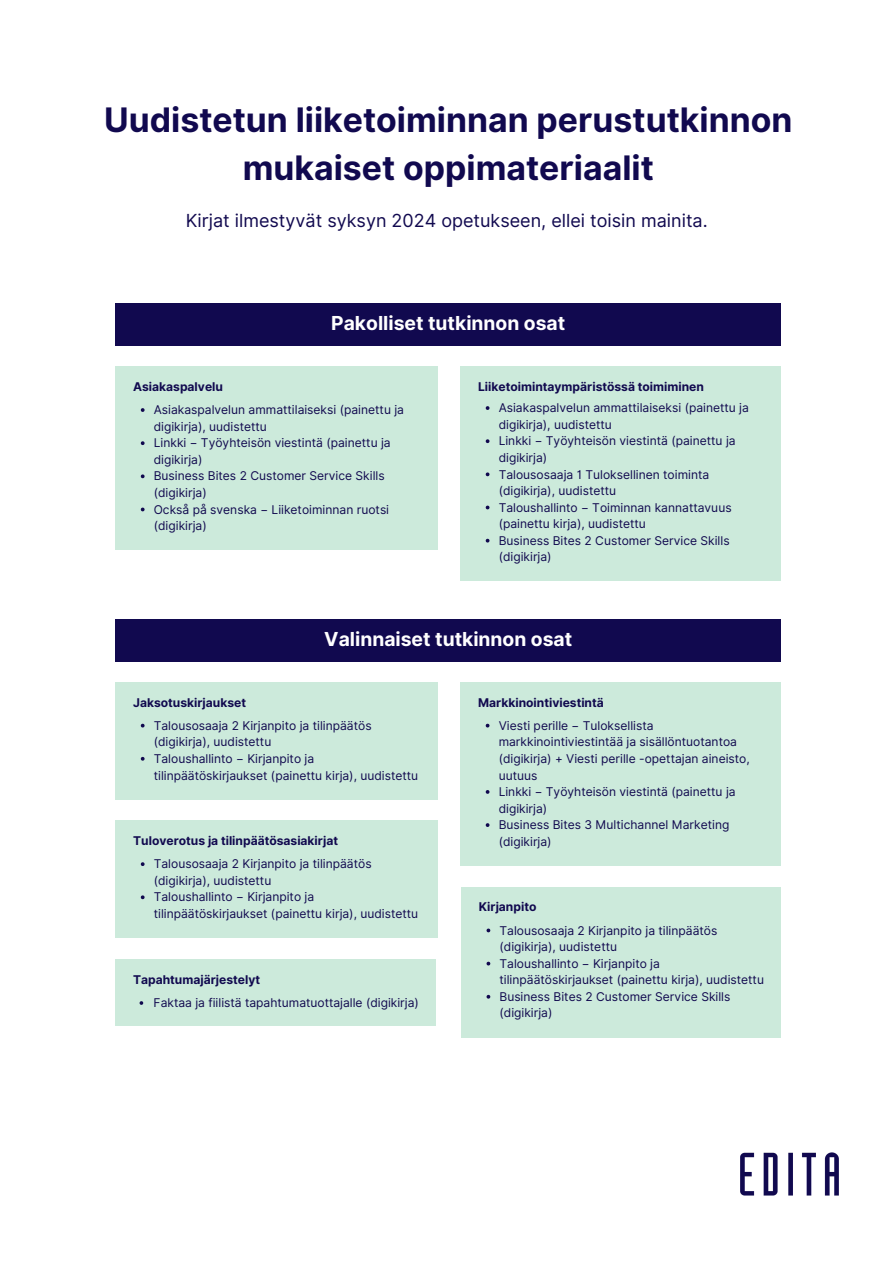
<style>
.page{position:relative;width:894px;height:1264px;background:#fff}
.page>*{position:absolute;margin:0;border:0;box-sizing:border-box;transform-origin:0 0}
.t1{font:700 33.75px/47.2px "Inter";color:#11094f;text-align:center}
.t2{font:700 19.35px "Inter";color:#fff}
.t3{font:18px "Inter";color:#11094f}
.t4{font:12px/16.5px "Inter";color:#11094f}
.t5{font:700 12px "Inter";color:#11094f}
</style>
<div class="page">
<div style="left:115px;top:366px;width:323px;height:184px;background:#cceadb"></div>
<svg style="left:141px;top:408px;width:3px;height:4px"></svg>
<svg style="left:141px;top:441px;width:3px;height:4px"></svg>
<svg style="left:141px;top:474px;width:3px;height:4px"></svg>
<svg style="left:141px;top:507px;width:3px;height:4px"></svg>
<div style="left:460px;top:366px;width:320px;height:215px;background:#cceadb"></div>
<svg style="left:485px;top:406px;width:4px;height:4px"></svg>
<svg style="left:485px;top:439px;width:4px;height:4px"></svg>
<svg style="left:485px;top:472px;width:4px;height:4px"></svg>
<svg style="left:485px;top:505px;width:4px;height:4px"></svg>
<div style="left:461px;top:887px;width:319px;height:150px;background:#cceadb"></div>
<svg style="left:486px;top:928px;width:4px;height:4px"></svg>
<svg style="left:486px;top:961px;width:4px;height:4px"></svg>
<svg style="left:486px;top:994px;width:4px;height:4px"></svg>
<div style="left:115px;top:682px;width:322px;height:117px;background:#cceadb"></div>
<div style="left:115px;top:959px;width:321px;height:66px;background:#cceadb"></div>
<div style="left:115px;top:820px;width:322px;height:117px;background:#cceadb"></div>
<svg style="left:141px;top:862px;width:3px;height:4px"></svg>
<svg style="left:141px;top:895px;width:3px;height:4px"></svg>
<div style="left:460px;top:682px;width:320px;height:183px;background:#cceadb"></div>
<svg style="left:485px;top:723px;width:4px;height:4px"></svg>
<svg style="left:485px;top:823px;width:4px;height:4px"></svg>
<img style="left:740px;top:1152px;width:98px;height:43px">
<div style="left:115px;top:303px;width:665px;height:42px;background:#11094f"></div>
<div style="left:115px;top:619px;width:665px;height:42px;background:#11094f"></div>
<p class="t1" style="left:104px;top:97px;width:689px">Uudistetun liiketoiminnan perustutkinnon mukaiset oppimateriaalit</p>
<p class="t3" style="left:186px;top:210px;width:523px">Kirjat ilmestyvät syksyn 2024 opetukseen, ellei toisin mainita.</p>
<p class="t5" style="left:133px;top:379px;width:91px">Asiakaspalvelu</p>
<p class="t2" style="left:331px;top:312px;width:235px">Pakolliset tutkinnon osat</p>
<p class="t5" style="left:478px;top:379px;width:227px">Liiketoimintaympäristössä toimiminen</p>
<h1 class="t4" style="left:154px;top:401px;width:252px">Asiakaspalvelun ammattilaiseksi (painettu ja digikirja), uudistettu</h1>
<h3 class="t4" style="left:154px;top:434px;width:238px">Linkki − Työyhteisön viestintä (painettu ja digikirja)</h3>
<h2 class="t4" style="left:154px;top:468px;width:232px">Business Bites 2 Customer Service Skills (digikirja)</h2>
<h5 class="t4" style="left:154px;top:501px;width:237px">Också på svenska − Liiketoiminnan ruotsi (digikirja)</h5>
<p class="t4" style="left:498px;top:399px;width:252px">Asiakaspalvelun ammattilaiseksi (painettu ja digikirja), uudistettu</p>
<p class="t4" style="left:498px;top:433px;width:238px">Linkki − Työyhteisön viestintä (painettu ja digikirja)</p>
<p class="t4" style="left:498px;top:466px;width:212px">Talousosaaja 1 Tuloksellinen toiminta (digikirja), uudistettu</p>
<h2 class="t4" style="left:498px;top:499px;width:234px">Taloushallinto − Toiminnan kannattavuus (painettu kirja), uudistettu</h2>
<p class="t4" style="left:498px;top:532px;width:232px">Business Bites 2 Customer Service Skills (digikirja)</p>
<p class="t5" style="left:133px;top:695px;width:114px">Jaksotuskirjaukset</p>
<p class="t2" style="left:324px;top:627px;width:249px">Valinnaiset tutkinnon osat</p>
<p class="t5" style="left:478px;top:695px;width:127px">Markkinointiviestintä</p>
<h5 class="t4" style="left:154px;top:717px;width:219px">Talousosaaja 2 Kirjanpito ja tilinpäätös (digikirja), uudistettu</h5>
<p class="t4" style="left:154px;top:750px;width:266px">Taloushallinto − Kirjanpito ja tilinpäätöskirjaukset (painettu kirja), uudistettu</p>
<p class="t5" style="left:133px;top:833px;width:206px">Tuloverotus ja tilinpäätösasiakirjat</p>
<p class="t4" style="left:154px;top:855px;width:219px">Talousosaaja 2 Kirjanpito ja tilinpäätös (digikirja), uudistettu</p>
<h5 class="t4" style="left:154px;top:888px;width:266px">Taloushallinto − Kirjanpito ja tilinpäätöskirjaukset (painettu kirja), uudistettu</h5>
<p class="t5" style="left:133px;top:972px;width:128px">Tapahtumajärjestelyt</p>
<h5 class="t4" style="left:154px;top:994px;width:267px">Faktaa ja fiilistä tapahtumatuottajalle (digikirja)</h5>
<h5 class="t4" style="left:498px;top:717px;width:252px">Viesti perille − Tuloksellista markkinointiviestintää ja sisällöntuotantoa (digikirja) + Viesti perille -opettajan aineisto, uutuus</h5>
<p class="t4" style="left:498px;top:783px;width:238px">Linkki − Työyhteisön viestintä (painettu ja digikirja)</p>
<p class="t4" style="left:498px;top:816px;width:232px">Business Bites 3 Multichannel Marketing (digikirja)</p>
<h2 class="t5" style="left:479px;top:899px;width:59px">Kirjanpito</h2>
<p class="t4" style="left:499px;top:922px;width:219px">Talousosaaja 2 Kirjanpito ja tilinpäätös (digikirja), uudistettu</p>
<p class="t4" style="left:499px;top:955px;width:266px">Taloushallinto − Kirjanpito ja tilinpäätöskirjaukset (painettu kirja), uudistettu</p>
<p class="t4" style="left:499px;top:988px;width:232px">Business Bites 2 Customer Service Skills (digikirja)</p>
</div>
